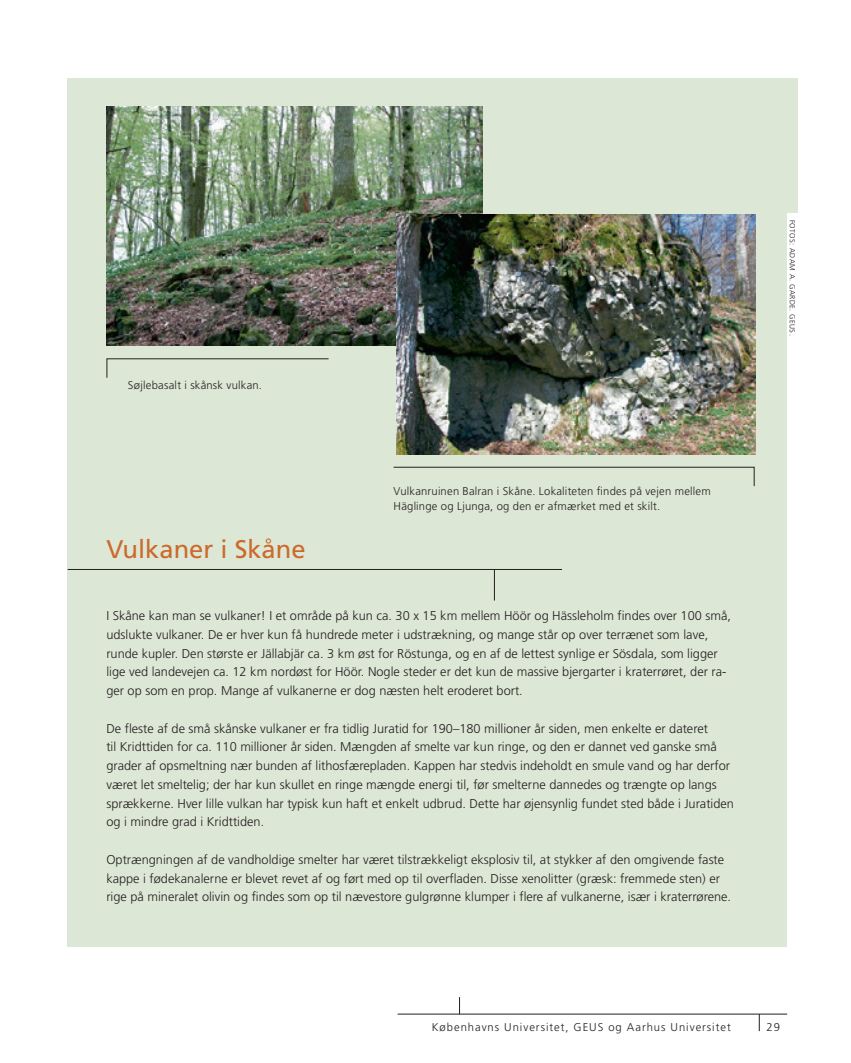
<style>
.page{position:relative;width:851px;height:1063px;background:#fff}
.page>*{position:absolute;margin:0;border:0;box-sizing:border-box;transform-origin:0 0}
.t1{font:25.5px "Frutiger";color:#cb6a2c}
.t2{font:300 12.75px/18.8px "Frutiger";color:#231f20}
.t3{font:300 11.25px/15px "Frutiger";letter-spacing:.02em;color:#231f20}
.t4{font:300 11.25px "Frutiger";letter-spacing:.085em;color:#231f20}
.t5{font:300 7.5px "Frutiger";letter-spacing:.05em;color:#231f20}
</style>
<div class="page">
<svg style="left:758px;top:1015px;width:1px;height:16px"></svg>
<svg style="left:459px;top:997px;width:1px;height:17px"></svg>
<hr style="left:397px;top:1014px;width:390px;height:1px;background:#231f20">
<div style="left:68px;top:79px;width:719px;height:868px;background:#dde7d5"></div>
<div style="left:787px;top:79px;width:10px;height:134px;background:#dde7d5"></div>
<hr style="left:494px;top:570px;width:1px;height:31px;background:#231f20">
<hr style="left:68px;top:569px;width:494px;height:1px;background:#231f20">
<img style="left:106px;top:106px;width:377px;height:240px">
<img style="left:396px;top:215px;width:359px;height:239px">
<svg style="left:106px;top:358px;width:223px;height:20px"></svg>
<svg style="left:393px;top:467px;width:361px;height:19px"></svg>
<p class="t3" style="left:128px;top:378px;width:135px">Søjlebasalt i skånsk vulkan.</p>
<h1 class="t1" style="left:106px;top:538px;width:201px">Vulkaner i Skåne</h1>
<p class="t3" style="left:393px;top:484px;width:319px">Vulkanruinen Balran i Skåne. Lokaliteten findes på vejen mellem<br>Häglinge og Ljunga, og den er afmærket med et skilt.</p>
<p class="t2" style="left:106px;top:607px;width:626px">I Skåne kan man se vulkaner! I et område på kun ca. 30 x 15 km mellem Höör og Hässleholm findes over 100 små, udslukte vulkaner. De er hver kun få hundrede meter i udstrækning, og mange står op over terrænet som lave, runde kupler. Den største er Jällabjär ca. 3 km øst for Röstunga, og en af de lettest synlige er Sösdala, som ligger lige ved landevejen ca. 12 km nordøst for Höör. Nogle steder er det kun de massive bjergarter i kraterrøret, der ra&shy;ger op som en prop. Mange af vulkanerne er dog næsten helt eroderet bort.</p>
<p class="t2" style="left:106px;top:720px;width:629px">De fleste af de små skånske vulkaner er fra tidlig Juratid for 190–180 millioner år siden, men enkelte er dateret<br>til Kridttiden for ca. 110 millioner år siden. Mængden af smelte var kun ringe, og den er dannet ved ganske små grader af opsmeltning nær bunden af lithosfærepladen. Kappen har stedvis indeholdt en smule vand og har derfor været let smeltelig; der har kun skullet en ringe mængde energi til, før smelterne dannedes og trængte op langs sprækkerne. Hver lille vulkan har typisk kun haft et enkelt udbrud. Dette har øjensynlig fundet sted både i Juratiden og i mindre grad i Kridttiden.</p>
<p class="t2" style="left:106px;top:851px;width:626px">Optrængningen af de vandholdige smelter har været tilstrækkeligt eksplosiv til, at stykker af den omgivende faste kappe i fødekanalerne er blevet revet af og ført med op til overfladen. Disse xenolitter (græsk: fremmede sten) er rige på mineralet olivin og findes som op til nævestore gulgrønne klumper i flere af vulkanerne, især i kraterrørene.</p>
<p class="t5" style="left:795px;top:220px;width:118px;rotate:90deg">FOTOS: ADAM A. GARDE. GEUS.</p>
<p class="t4" style="left:432px;top:1023px;width:300px">Københavns Universitet, GEUS og Aarhus Universitet</p>
<p class="t3" style="left:766px;top:1021px;width:15px">29</p>
</div>
